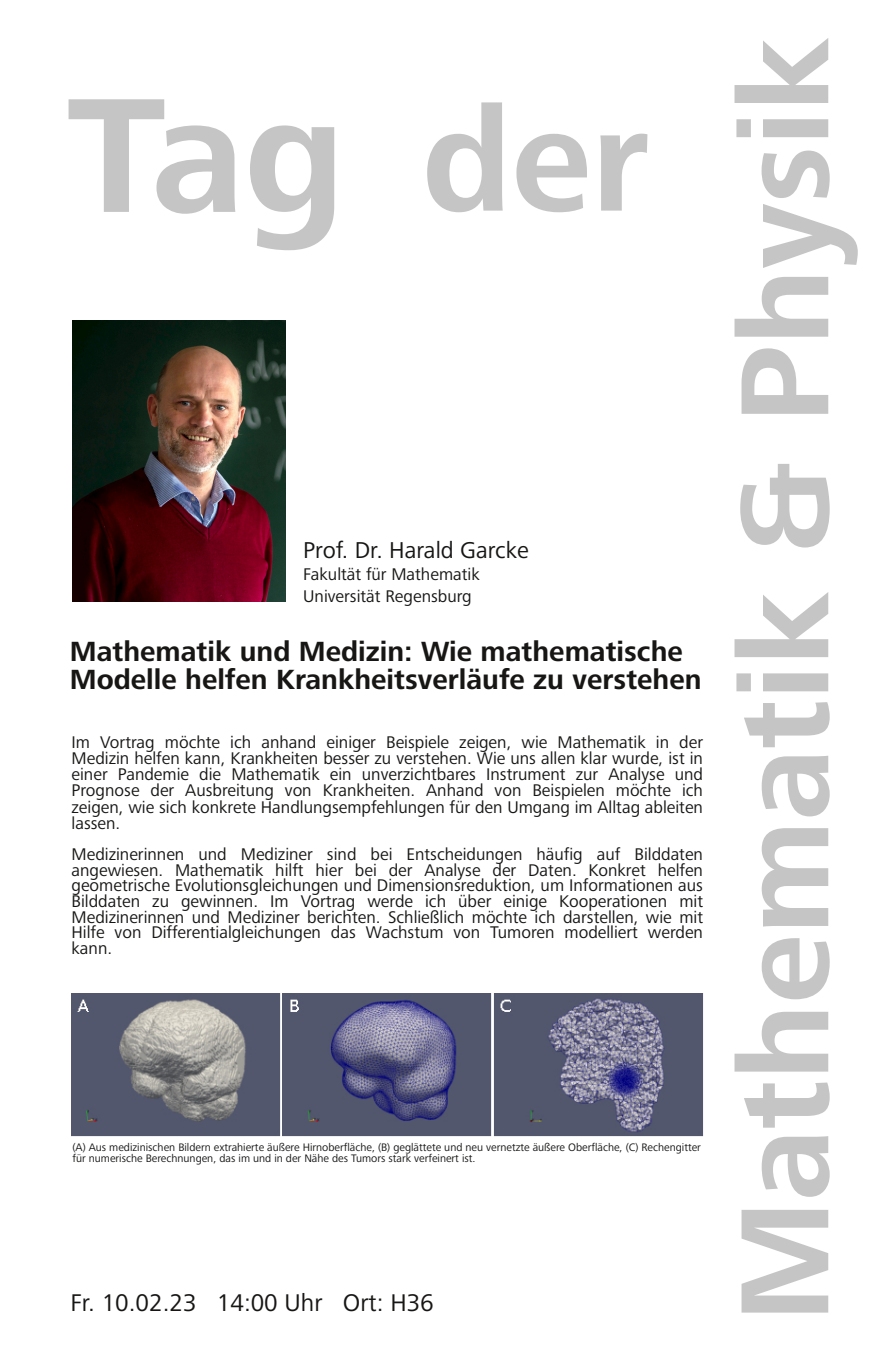
<style>
.page{position:relative;width:886px;height:1347px;background:#fff}
.page>*{position:absolute;margin:0;border:0;box-sizing:border-box;transform-origin:0 0}
.t1{font:700 168.75px "Frutiger Next LTW1 G";color:#c5c5c5}
.t2{font:700 150px "Frutiger Next LTW1 G";color:#c5c5c5}
.t3{font:700 130px "Frutiger Next LTW1 G";color:#c5c5c5}
.t4{font:700 28.75px/28.1px "Frutiger Next LTW1 G";color:#171615}
.t5{font:25px "Frutiger Next LTW1 G";color:#171615}
.t6{font:23.75px "Frutiger Next LTW1 G";color:#171615}
.t7{font:17.5px/15.6px "Frutiger Next LTW1 G";color:#171615;text-align:justify}
.t8{font:11.25px/11.2px "Frutiger Next LTW1 G";color:#171615}
</style>
<div class="page">
<img style="left:72px;top:320px;width:214px;height:282px">
<img style="left:72px;top:993px;width:631px;height:144px">
<h1 class="t1" style="left:67px;top:90px;width:279px">Tag</h1>
<h2 class="t2" style="left:422px;top:102px;width:229px">der</h2>
<h3 class="t6" style="left:303px;top:541px;width:227px">Prof. Dr. Harald Garcke</h3>
<p class="t7" style="left:303px;top:565px;width:178px;line-height:21.9px">Fakultät für Mathematik<br>Universität Regensburg</p>
<h3 class="t4" style="left:70px;top:640px;width:633px">Mathematik und Medizin: Wie mathematische<br>Modelle helfen Krankheitsverläufe zu verstehen</h3>
<p class="t7" style="left:72px;top:735px;width:633px;line-height:16.2px">Im Vortrag möchte ich anhand einiger Beispiele zeigen, wie Mathematik in der Medizin helfen kann, Krankheiten besser zu verstehen. Wie uns allen klar wurde, ist in einer Pandemie die Mathematik ein unverzichtbares Instrument zur Analyse und Prognose der Ausbreitung von Krankheiten. Anhand von Beispielen möchte ich zeigen, wie sich konkrete Handlungsempfehlungen für den Umgang im Alltag ableiten lassen.</p>
<p class="t7" style="left:72px;top:848px;width:633px">Medizinerinnen und Mediziner sind bei Entscheidungen häufig auf Bilddaten angewiesen. Mathematik hilft hier bei der Analyse der Daten. Konkret helfen geometrische Evolutionsgleichungen und Dimensionsreduktion, um Informationen aus Bilddaten zu gewinnen. Im Vortrag werde ich über einige Kooperationen mit Medizinerinnen und Mediziner berichten. Schließlich möchte ich darstellen, wie mit Hilfe von Differentialgleichungen das Wachstum von Tumoren modelliert werden kann.</p>
<p class="t8" style="left:72px;top:1142px;width:630px">(A) Aus medizinischen Bildern extrahierte äußere Hirnoberfläche, (B) geglättete und neu vernetzte äußere Oberfläche, (C) Rechengitter für numerische Berechnungen, das im und in der Nähe des Tumors stark verfeinert ist.</p>
<h3 class="t5" style="left:70px;top:1293px;width:365px">Fr. 10.02.23 14:00 Uhr Ort: H36</h3>
<h3 class="t3" style="left:734px;top:1322px;width:1286px;rotate:-90deg">Mathematik &amp; Physik</h3>
</div>
